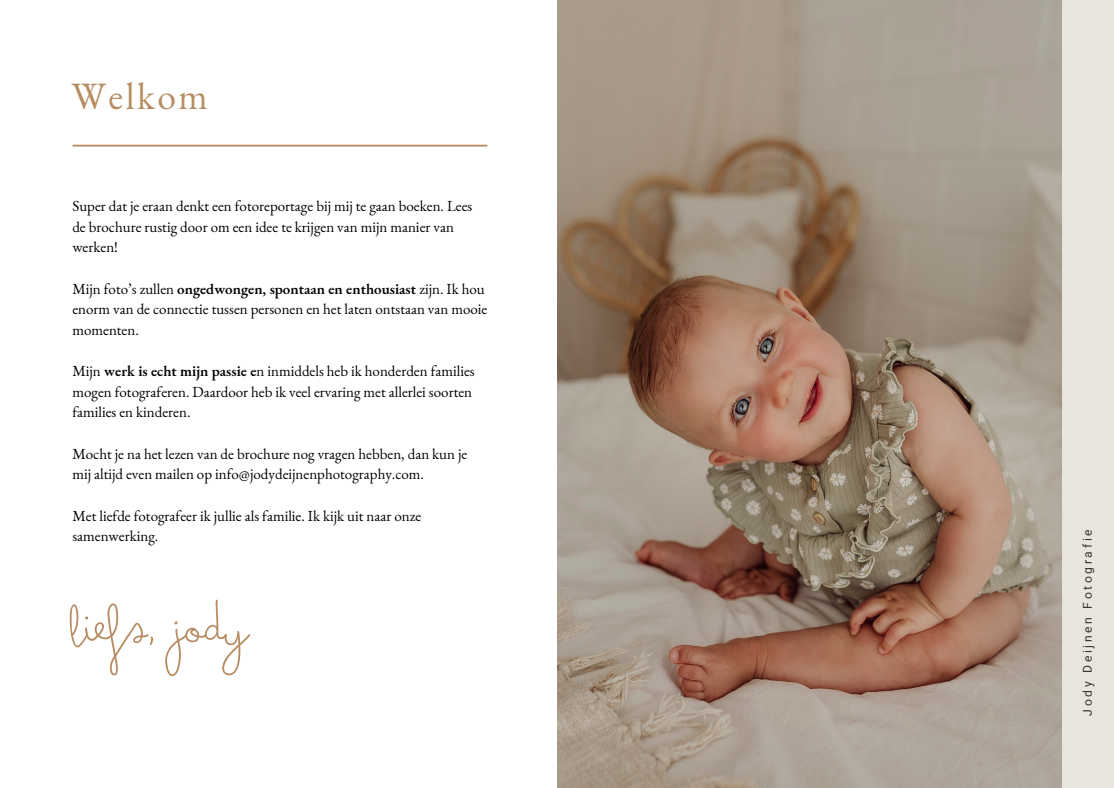
<style>
.page{position:relative;width:1114px;height:788px;background:#fff}
.page>*{position:absolute;margin:0;border:0;box-sizing:border-box;transform-origin:0 0}
.t1{font:52.4px "Bimbo Finetip";color:#b78c62}
.t2{font:37.65px "EB Garamond";letter-spacing:.065em;color:#b78c62}
.t3{font:15px/20.6px "EB Garamond";color:#000}
.t4{font:12.15px "Roboto";letter-spacing:.22em;color:#333434}
.s1{font-weight:600}
</style>
<div class="page">
<img style="left:557px;top:0;width:505px;height:787px">
<div style="left:1062px;top:0;width:52px;height:787px;background:#e9e5dc"></div>
<hr style="left:73px;top:145px;width:414px;height:1px;background:#b78c62">
<p class="t2" style="left:72px;top:71px;width:138px">Welkom</p>
<p class="t3" style="left:72px;top:195px;width:401px">Super dat je eraan denkt een fotoreportage bij mij te gaan boeken. Lees de brochure rustig door om een idee te krijgen van mijn manier van werken!</p>
<p class="t3" style="left:72px;top:278px;width:417px">Mijn foto’s zullen <span class="s1">ongedwongen, spontaan en enthousiast</span> zijn. Ik hou enorm van de connectie tussen personen en het laten ontstaan van mooie momenten.</p>
<p class="t3" style="left:72px;top:360px;width:404px">Mijn <span class="s1">werk is echt mijn passie e</span>n inmiddels heb ik honderden families mogen fotograferen. Daardoor heb ik veel ervaring met allerlei soorten families en kinderen.</p>
<p class="t3" style="left:72px;top:443px;width:396px">Mocht je na het lezen van de brochure nog vragen hebben, dan kun je mij altijd even mailen op info@jodydeijnenphotography.com.</p>
<p class="t3" style="left:72px;top:505px;width:350px">Met liefde fotografeer ik jullie als familie. Ik kijk uit naar onze samenwerking.</p>
<p class="t1" style="left:72px;top:592px;width:178px">Liefs, Jody</p>
<p class="t4" style="left:1080px;top:715px;width:188px;rotate:-90deg">Jody Deijnen Fotografie</p>
</div>
